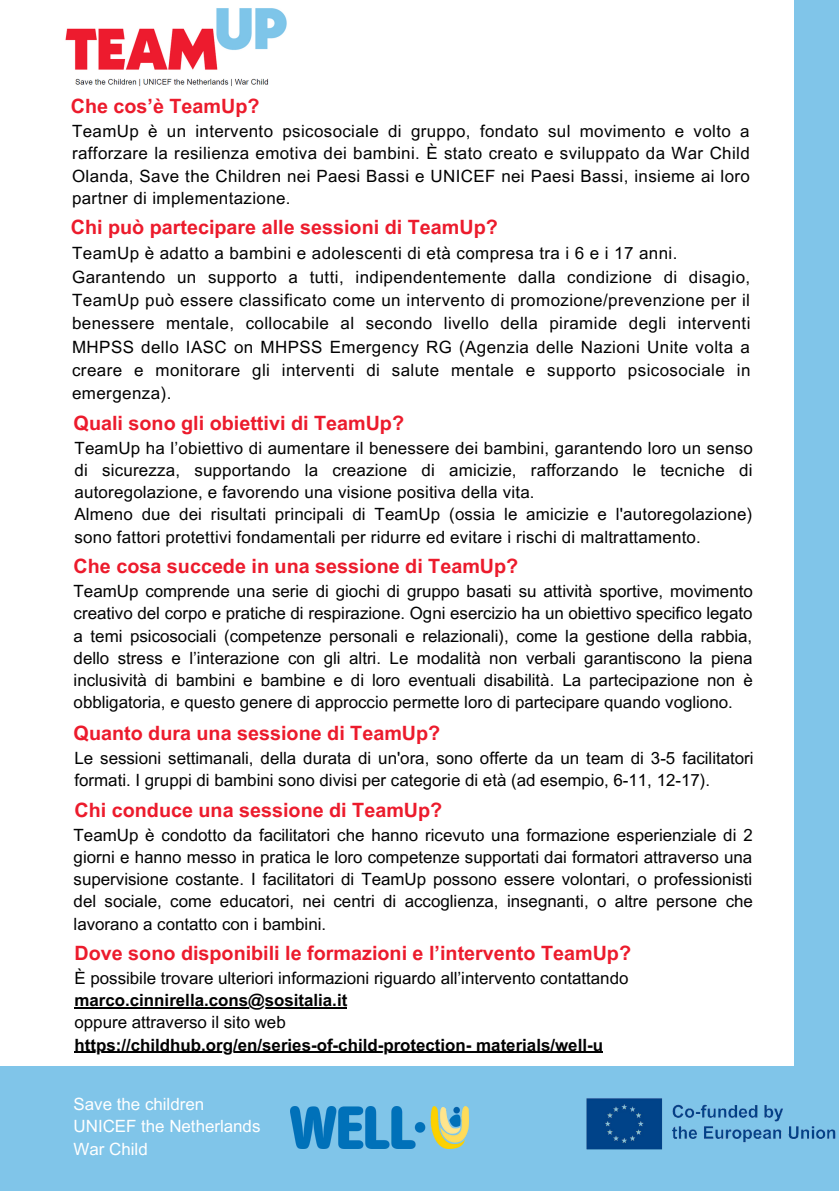
<style>
.page{position:relative;width:839px;height:1191px;background:#fff}
.page>*{position:absolute;margin:0;border:0;box-sizing:border-box;transform-origin:0 0}
.t1{font:700 19.8px "Arial MT Pro";color:#ec1b2c}
.t2{font:17px/23.2px "Arial MT Pro";letter-spacing:.025em;color:#020202;text-align:justify}
.t3{font:16.8px/22.2px "Arial MT Pro";color:#020202;text-align:justify}
.t4{font:700 16.8px "Arial MT Pro";color:#020202}
.t5{font:16.8px "Arial MT Pro";color:#fff}
</style>
<div class="page">
<div style="left:794px;top:0;width:44px;height:1191px;background:#80c5e9"></div>
<div style="left:0;top:1066px;width:838px;height:125px;background:#80c5e9"></div>
<img style="left:586px;top:1098px;width:250px;height:52px">
<img style="left:290px;top:1106px;width:179px;height:42px">
<img style="left:65px;top:8px;width:222px;height:78px">
<hr style="left:74px;top:1007px;width:273px;height:1px;background:#020202">
<hr style="left:74px;top:1052px;width:529px;height:1px;background:#020202">
<p class="t1" style="left:71px;top:99px;width:190px">Che cos’è TeamUp?</p>
<p class="t3" style="left:72px;top:122px;width:679px">TeamUp è un intervento psicosociale di gruppo, fondato sul movimento e volto a rafforzare la resilienza emotiva dei bambini. È stato creato e sviluppato da War Child Olanda, Save the Children nei Paesi Bassi e UNICEF nei Paesi Bassi, insieme ai loro partner di implementazione.</p>
<p class="t2" style="left:72px;top:244px;width:606px">TeamUp è adatto a bambini e adolescenti di età compresa tra i 6 e i 17 anni.</p>
<p class="t2" style="left:72px;top:267px;width:679px">Garantendo un supporto a tutti, indipendentemente dalla condizione di disagio, TeamUp può essere classificato come un intervento di promozione/prevenzione per il benessere mentale, collocabile al secondo livello della piramide degli interventi MHPSS dello IASC on MHPSS Emergency RG (Agenzia delle Nazioni Unite volta a creare e monitorare gli interventi di salute mentale e supporto psicosociale in emergenza).</p>
<p class="t1" style="left:74px;top:415px;width:332px">Quali sono gli obiettivi di TeamUp?</p>
<p class="t3" style="left:74px;top:439px;width:679px">TeamUp ha l’obiettivo di aumentare il benessere dei bambini, garantendo loro un senso di sicurezza, supportando la creazione di amicizie, rafforzando le tecniche di autoregolazione, e favorendo una visione positiva della vita.</p>
<p class="t3" style="left:74px;top:505px;width:679px">Almeno due dei risultati principali di TeamUp (ossia le amicizie e l'autoregolazione) sono fattori protettivi fondamentali per ridurre ed evitare i rischi di maltrattamento.</p>
<p class="t1" style="left:74px;top:559px;width:446px">Che cosa succede in una sessione di TeamUp?</p>
<p class="t3" style="left:74px;top:582px;width:680px">TeamUp comprende una serie di giochi di gruppo basati su attività sportive, movimento creativo del corpo e pratiche di respirazione. Ogni esercizio ha un obiettivo specifico legato a temi psicosociali (competenze personali e relazionali), come la gestione della rabbia, dello stress e l’interazione con gli altri. Le modalità non verbali garantiscono la piena inclusività di bambini e bambine e di loro eventuali disabilità. La partecipazione non è obbligatoria, e questo genere di approccio permette loro di partecipare quando vogliono.</p>
<p class="t1" style="left:74px;top:725px;width:368px">Quanto dura una sessione di TeamUp?</p>
<p class="t3" style="left:74px;top:749px;width:680px">Le sessioni settimanali, della durata di un'ora, sono offerte da un team di 3-5 facilitatori formati. I gruppi di bambini sono divisi per categorie di età (ad esempio, 6-11, 12-17).</p>
<p class="t1" style="left:74px;top:802px;width:369px">Chi conduce una sessione di TeamUp?</p>
<p class="t3" style="left:74px;top:826px;width:680px">TeamUp è condotto da facilitatori che hanno ricevuto una formazione esperienziale di 2 giorni e hanno messo in pratica le loro competenze supportati dai formatori attraverso una supervisione costante. I facilitatori di TeamUp possono essere volontari, o professionisti del sociale, come educatori, nei centri di accoglienza, insegnanti, o altre persone che lavorano a contatto con i bambini.</p>
<p class="t1" style="left:71px;top:220px;width:428px">Chi può partecipare alle sessioni di TeamUp?</p>
<p class="t1" style="left:74px;top:946px;width:558px">Dove sono disponibili le formazioni e l’intervento TeamUp?</p>
<p class="t3" style="left:74px;top:969px;width:555px">È possibile trovare ulteriori informazioni riguardo all’intervento contattando</p>
<p class="t4" style="left:74px;top:994px;width:274px">marco.cinnirella.cons@sositalia.it</p>
<p class="t3" style="left:74px;top:1014px;width:213px">oppure attraverso il sito web</p>
<p class="t4" style="left:74px;top:1038px;width:530px">https://childhub.org/en/series-of-child-protection- materials/well-u</p>
<p class="t5" style="left:74px;top:1098px;width:132px">Save the children</p>
<p class="t5" style="left:74px;top:1120px;width:188px">UNICEF the Netherlands</p>
<p class="t5" style="left:74px;top:1142px;width:76px">War Child</p>
</div>
